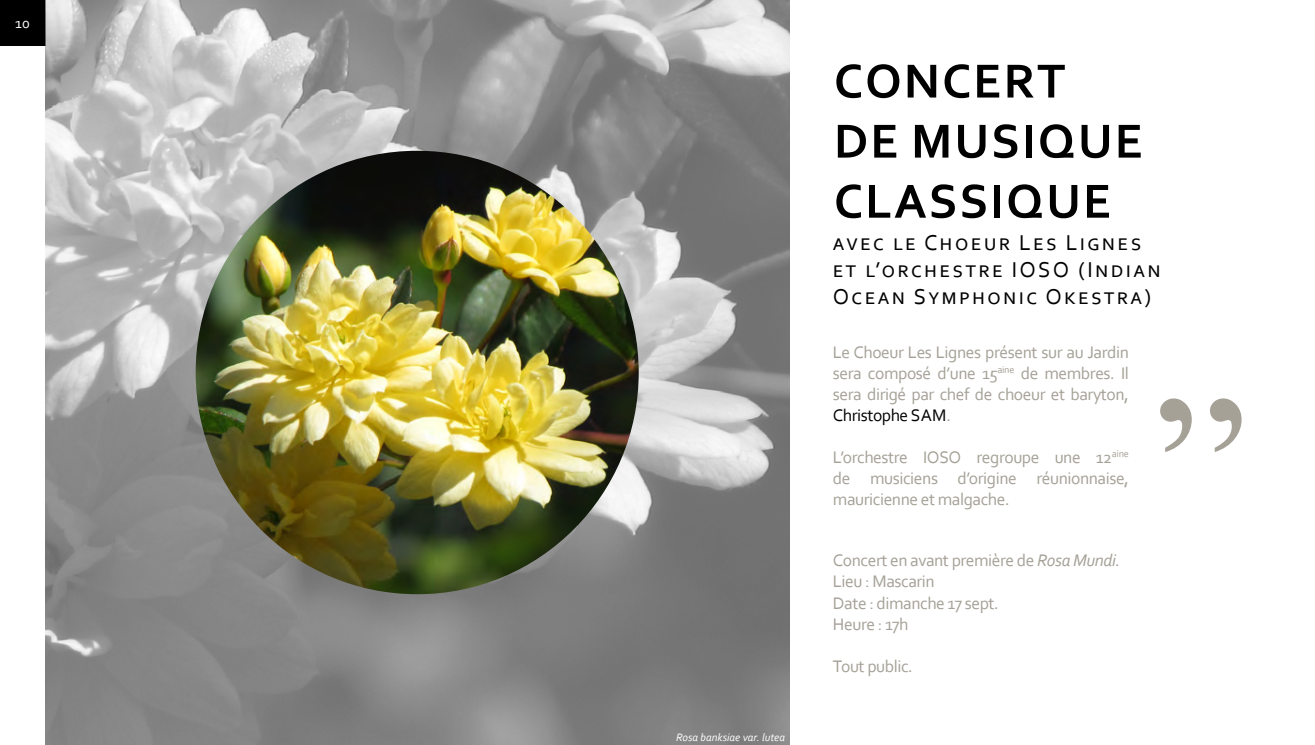
<style>
.page{position:relative;width:1315px;height:745px;background:#fff}
.page>*{position:absolute;margin:0;border:0;box-sizing:border-box;transform-origin:0 0}
.t1{font:264.25px "Aparajita";color:#a5a197}
.t2{font:700 50px/60px "Corbel";letter-spacing:.04em;color:#000}
.t3{font:22.5px/27px "Corbel";letter-spacing:.1em;color:#000}
.t4{font:17.5px/21px "Corbel";letter-spacing:-.025em;color:#a5a197}
.t5{font:15px "Corbel";color:#fff}
.t6{font:italic 11.25px "Corbel";color:#fff}
.s1{color:#000}
.s2{font-style:italic}
</style>
<div class="page">
<div style="left:0;top:0;width:45px;height:45px;background:#000"></div>
<img style="left:45px;top:0;width:744px;height:744px">
<img style="left:196px;top:151px;width:443px;height:443px;border-radius:221px">
<p class="t5" style="left:15px;top:14px;width:16px">10</p>
<p class="t6" style="left:676px;top:729px;width:110px">Rosa banksiae var. lutea</p>
<h2 class="t2" style="left:834px;top:50px;width:311px">CONCERT<br>DE MUSIQUE<br>CLASSIQUE</h2>
<p class="t3" style="left:833px;top:228px;width:329px">avec le Choeur Les Lignes et l’orchestre IOSO (Indian<br>Ocean Symphonic Okestra)</p>
<p class="t4" style="left:833px;top:340px;width:297px;text-align:justify">Le Choeur Les Lignes présent sur au Jardin sera composé d’une 15<sup>aine</sup> de membres. Il sera dirigé par chef de choeur et baryton, <span class="s1">Christophe SAM</span>.</p>
<p class="t4" style="left:833px;top:445px;width:297px;text-align:justify">L’orchestre IOSO regroupe une 12<sup>aine </sup>de musiciens d’origine réunionnaise, mauricienne et malgache.</p>
<p class="t4" style="left:833px;top:549px;width:288px">Concert en avant première de <span class="s2">Rosa Mundi</span>.<br>Lieu : Mascarin</p>
<p class="t4" style="left:833px;top:591px;width:167px">Date : dimanche 17 sept.<br>Heure : 17h</p>
<p class="t4" style="left:833px;top:654px;width:81px">Tout public.</p>
<h1 class="t1" style="left:1153px;top:342px;width:96px">”</h1>
</div>
